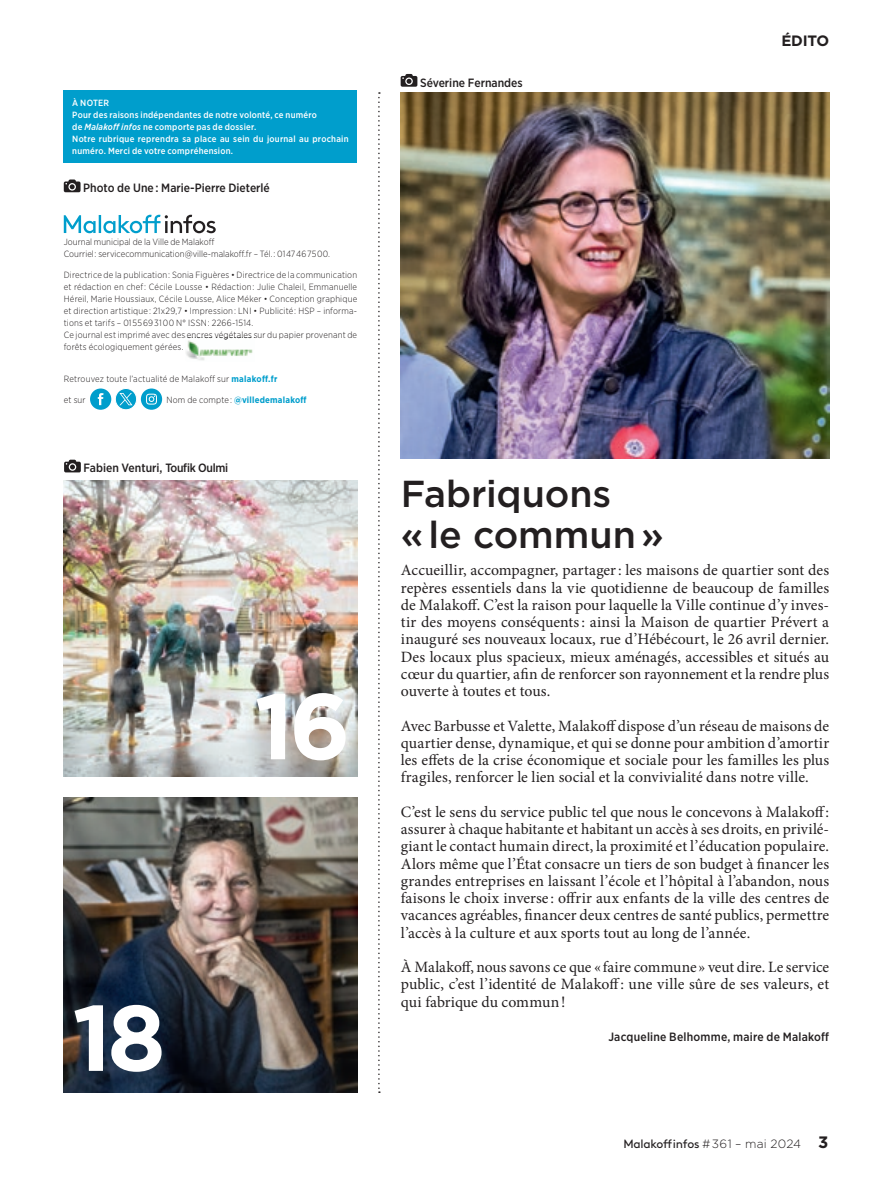
<style>
.page{position:relative;width:893px;height:1178px;background:#fff}
.page>*{position:absolute;margin:0;border:0;box-sizing:border-box;transform-origin:0 0}
.CHIFFRE-MOYEN-SOMMAIRE{font:700 93px "Gotham";color:#fff}
.TITRE_ÉDITO{font:500 37.5px/40.5px "Gotham";letter-spacing:-.005em;color:#231f20}
.TEXTE_ÉDITO{font:15.75px/17.2px "Minion Pro";letter-spacing:.005em;color:#231f20;text-align:justify}
.t1{font:700 15px "Gotham";letter-spacing:-.02em;color:#231f20}
.NOM_CONTRIBUTEURS{font:500 12px "Gotham Narrow";color:#231f20}
.SIGNATURE-ÉDITO{font:500 12px "Gotham Narrow";letter-spacing:.02em;color:#231f20}
.t2{font:12px "Brown Pro Regular Alt";letter-spacing:-.025em;color:#231f20}
.OURS_TXT_JUSTIFIÉ-SOMMAIRE{font:300 9px/12px "Gotham Narrow";letter-spacing:.01em;color:#231f20;text-align:justify}
.OURS_TXT_JUSTIFIÉ-SOMMAIRE-2{font:500 9px/12px "Gotham Narrow";letter-spacing:.025em;color:#fff}
.OURS-SOMMAIRE{font:300 9px "Gotham Narrow";letter-spacing:.02em;color:#231f20}
.OURS-SOMMAIRE-2{font:700 9px "Gotham Narrow";letter-spacing:.025em;color:#009ecc}
.s1{font-style:italic}
.s2{font-weight:700;color:#009ecc}
.s3{font-weight:300;color:#231f20}
.s4{font-family:"Gotham";font-weight:300}
.s5{font-family:"Gotham";font-weight:700;font-size:16.5px}
</style>
<div class="page">
<img style="left:64px;top:480px;width:293px;height:296px">
<img style="left:401px;top:92px;width:428px;height:366px">
<img style="left:64px;top:797px;width:293px;height:296px">
<svg style="left:64px;top:179px;width:17px;height:13px"></svg>
<svg style="left:64px;top:215px;width:152px;height:18px"></svg>
<img style="left:186px;top:340px;width:67px;height:21px">
<div style="left:90px;top:388px;width:21px;height:22px;background:#009ecc;border-radius:50%"></div>
<svg style="left:98px;top:393px;width:6px;height:12px"></svg>
<div style="left:141px;top:388px;width:21px;height:22px;background:#009ecc;border-radius:50%"></div>
<svg style="left:146px;top:394px;width:11px;height:11px"></svg>
<svg style="left:115px;top:388px;width:22px;height:22px"></svg>
<div style="left:115px;top:388px;width:22px;height:22px;border:1px solid #fff;border-radius:50%"></div>
<svg style="left:119px;top:393px;width:14px;height:12px"></svg>
<svg style="left:401px;top:74px;width:16px;height:13px"></svg>
<svg style="left:64px;top:460px;width:17px;height:12px"></svg>
<div style="left:64px;top:91px;width:293px;height:72px;background:#009ecc"></div>
<svg style="left:378px;top:92px;width:2px;height:1001px"></svg>
<p class="OURS_TXT_JUSTIFIÉ-SOMMAIRE-2" style="left:72px;top:97px;width:38px">À NOTER</p>
<p class="OURS_TXT_JUSTIFIÉ-SOMMAIRE-2" style="left:72px;top:109px;width:246px">Pour des raisons indépendantes de notre volonté, ce numéro de <span class="s1">Malakoff infos</span> ne comporte pas de dossier.</p>
<p class="OURS_TXT_JUSTIFIÉ-SOMMAIRE-2" style="left:72px;top:133px;width:278px">Notre rubrique reprendra sa place au sein du journal au prochain numéro. Merci de votre compréhension.</p>
<p class="NOM_CONTRIBUTEURS" style="left:83px;top:180px;width:188px">Photo de Une : Marie-Pierre Dieterlé</p>
<p class="OURS_TXT_JUSTIFIÉ-SOMMAIRE" style="left:64px;top:236px;width:152px">Journal municipal de la Ville de Malakoff</p>
<p class="OURS_TXT_JUSTIFIÉ-SOMMAIRE" style="left:64px;top:248px;width:268px">Courriel : servicecommunication@ville-malakoff.fr – Tél. : 01 47 46 75 00.</p>
<p class="OURS_TXT_JUSTIFIÉ-SOMMAIRE" style="left:64px;top:268px;width:295px">Directrice de la publication : Sonia Figuères • Directrice de la communication et rédaction en chef : Cécile Lousse • Rédaction : Julie Chaleil, Emmanuelle Héreil, Marie Houssiaux, Cécile Lousse, Alice Méker • Conception graphique et direction artistique : 21x29,7 • Impression : LNI • Publicité : HSP – informa&shy;tions et tarifs – 01 55 69 31 00 N° ISSN : 2266-1514.</p>
<p class="OURS_TXT_JUSTIFIÉ-SOMMAIRE" style="left:64px;top:328px;width:295px">Ce journal est imprimé avec des encres végétales sur du papier provenant de forêts écologiquement gérées.</p>
<p class="OURS-SOMMAIRE" style="left:64px;top:374px;width:215px">Retrouvez toute l’actualité de Malakoff sur <span class="s2">malakoff.fr</span></p>
<p class="OURS-SOMMAIRE" style="left:64px;top:394px;width:23px">et sur</p>
<p class="OURS-SOMMAIRE-2" style="left:166px;top:394px;width:142px"><span class="s3">Nom de compte :</span> @villedemalakoff</p>
<p class="NOM_CONTRIBUTEURS" style="left:84px;top:460px;width:146px">Fabien Venturi, Toufik Oulmi</p>
<p class="CHIFFRE-MOYEN-SOMMAIRE" style="left:254px;top:665px;width:98px">16</p>
<p class="CHIFFRE-MOYEN-SOMMAIRE" style="left:72px;top:976px;width:95px">18</p>
<p class="NOM_CONTRIBUTEURS" style="left:420px;top:75px;width:104px">Séverine Fernandes</p>
<p class="t1" style="left:781px;top:31px;width:49px">ÉDITO</p>
<p class="TITRE_ÉDITO" style="left:401px;top:473px;width:264px">Fabriquons<br>« le commun »</p>
<p class="TEXTE_ÉDITO" style="left:401px;top:562px;width:430px">Accueillir, accompagner, partager: les maisons de quartier sont des repères essentiels dans la vie quotidienne de beaucoup de familles de Malakoff. C’est la raison pour laquelle la Ville continue d’y inves&shy;tir des moyens conséquents: ainsi la Maison de quartier Prévert a inauguré ses nouveaux locaux, rue d’Hébécourt, le 26 avril dernier.<br>Des locaux plus spacieux, mieux aménagés, accessibles et situés au cœur du quartier, afin de renforcer son rayonnement et la rendre plus ouverte à toutes et tous.</p>
<p class="TEXTE_ÉDITO" style="left:401px;top:717px;width:430px">Avec Barbusse et Valette, Malakoff dispose d’un réseau de maisons de quartier dense, dynamique, et qui se donne pour ambition d’amortir les effets de la crise économique et sociale pour les familles les plus fragiles, renforcer le lien social et la convivialité dans notre ville.</p>
<p class="TEXTE_ÉDITO" style="left:401px;top:803px;width:430px">C’est le sens du service public tel que nous le concevons à Malakoff: assurer à chaque habitante et habitant un accès à ses droits, en privilé&shy;giant le contact humain direct, la proximité et l’éducation populaire.</p>
<p class="TEXTE_ÉDITO" style="left:401px;top:855px;width:430px">Alors même que l’État consacre un tiers de son budget à financer les grandes entreprises en laissant l’école et l’hôpital à l’abandon, nous faisons le choix inverse : offrir aux enfants de la ville des centres de vacances agréables, financer deux centres de santé publics, permettre l’accès à la culture et aux sports tout au long de l’année.</p>
<p class="TEXTE_ÉDITO" style="left:401px;top:958px;width:430px">À Malakoff, nous savons ce que « faire commune » veut dire. Le service public, c’est l’identité de Malakoff: une ville sûre de ses valeurs, et qui fabrique du commun!</p>
<p class="SIGNATURE-ÉDITO" style="left:608px;top:1029px;width:222px">Jacqueline Belhomme, maire de Malakoff</p>
<p class="t2" style="left:623px;top:1135px;width:207px">Malakoffinfos <span class="s4"># 361 – mai 2024</span> <span class="s5">3</span></p>
</div>
